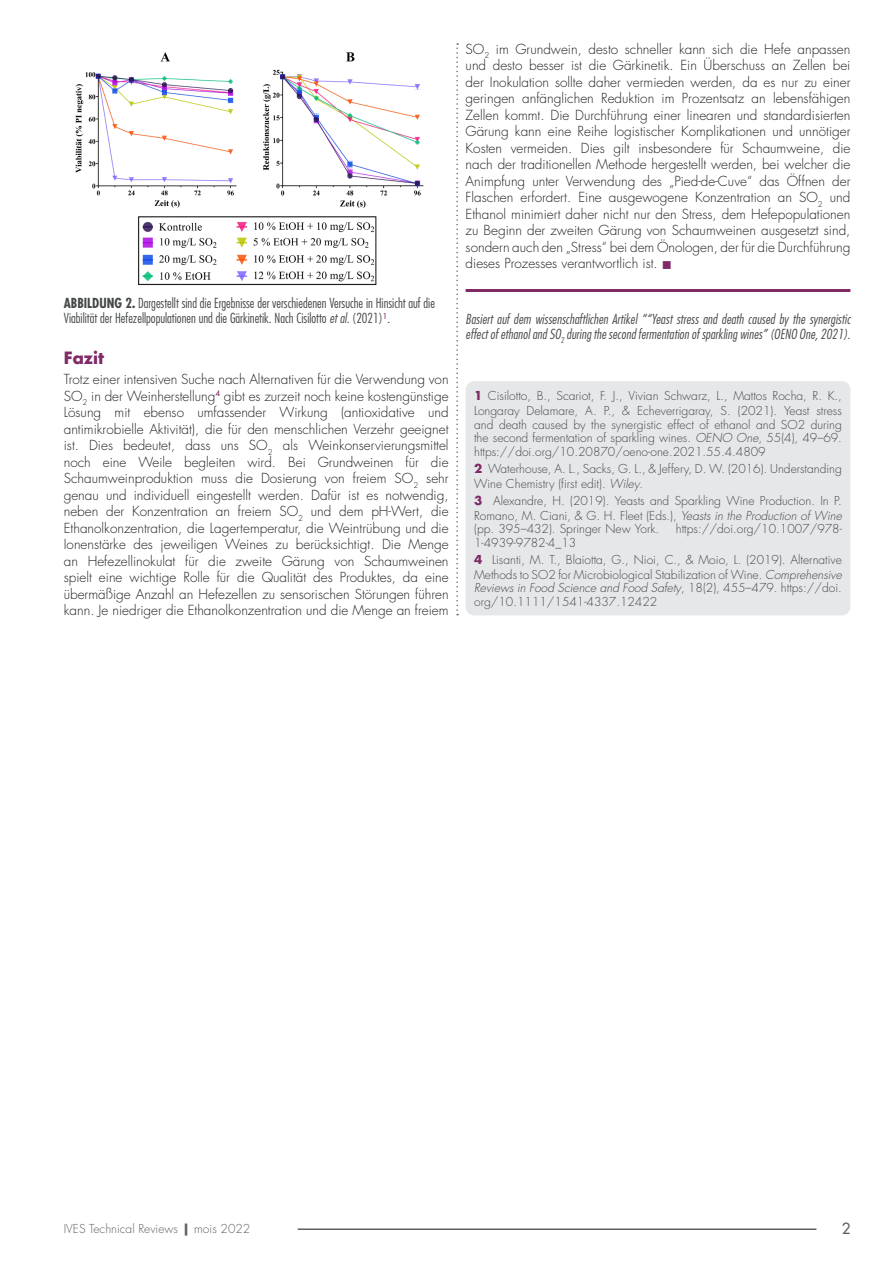
<style>
.page{position:relative;width:893px;height:1263px;background:#fff}
.page>*{position:absolute;margin:0;border:0;box-sizing:border-box;transform-origin:0 0}
.titre_partie_enology{font:700 16.5px "Futura Std";color:#802a67}
.numéro_de_page{font:500 15px "Futura Std";color:#5d6162}
.texte_courant{font:300 13.5px/16.5px "Futura Std";color:#231f20;text-align:justify}
.mention_fin_d_articl{font:italic 300 condensed 13.5px/15px "Futura Std";letter-spacing:.01em;color:#454849}
.figure_texte{font:300 condensed 13.5px/15px "Futura Std";color:#454849}
.références-notes_de{font:300 12px/15px "Futura Std";color:#454849}
.bas_de_page_droite{font:300 12px "Futura Std";color:#5d6162}
.s1{font-weight:700}
.s2{font-style:italic}
.s3{color:#802a67}
.s4{font-weight:700;color:#802a67}
.s5{font-weight:800}
</style>
<div class="page">
<hr style="left:466px;top:289px;width:384px;height:3px;background:#802a67">
<svg style="left:456px;top:43px;width:2px;height:572px"></svg>
<img style="left:75px;top:52px;width:349px;height:234px">
<div style="left:466px;top:381px;width:384px;height:234px;background:#e6e7e9;border-radius:9px"></div>
<hr style="left:298px;top:1228px;width:518px;height:2px;background:#5d6162">
<p class="figure_texte" style="left:64px;top:296px;width:373px"><span class="s1">ABBILDUNG 2.</span> Dargestellt sind die Ergebnisse der verschiedenen Versuche in Hinsicht auf die<br>Viabilität der Hefezellpopulationen und die Gärkinetik. Nach Cisilotto <span class="s2">et al.</span> (2021)<sup>1</sup>.</p>
<p class="titre_partie_enology" style="left:64px;top:346px;width:42px">Fazit</p>
<p class="texte_courant" style="left:64px;top:372px;width:386px">Trotz einer intensiven Suche nach Alternativen für die Verwendung von SO<sub>2</sub> in der Weinherstellung<sup>4</sup> gibt es zurzeit noch keine kostengünstige Lösung mit ebenso umfassender Wirkung (antioxidative und antimikrobielle Aktivität), die für den menschlichen Verzehr geeignet ist. Dies bedeutet, dass uns SO<sub>2</sub> als Weinkonservierungsmittel noch eine Weile begleiten wird. Bei Grundweinen für die Schaumweinproduktion muss die Dosierung von freiem SO<sub>2</sub> sehr genau und individuell eingestellt werden. Dafür ist es notwendig, neben der Konzentration an freiem SO<sub>2</sub> und dem pH-Wert, die Ethanolkonzentration, die Lagertemperatur, die Weintrübung und die Ionenstärke des jeweiligen Weines zu berücksichtigt. Die Menge an Hefezellinokulat für die zweite Gärung von Schaumweinen spielt eine wichtige Rolle für die Qualität des Produktes, da eine übermäßige Anzahl an Hefezellen zu sensorischen Störungen führen kann. Je niedriger die Ethanolkonzentration und die Menge an freiem</p>
<p class="texte_courant" style="left:466px;top:41px;width:386px">SO<sub>2</sub> im Grundwein, desto schneller kann sich die Hefe anpassen und desto besser ist die Gärkinetik. Ein Überschuss an Zellen bei der Inokulation sollte daher vermieden werden, da es nur zu einer geringen anfänglichen Reduktion im Prozentsatz an lebensfähigen Zellen kommt. Die Durchführung einer linearen und standardisierten Gärung kann eine Reihe logistischer Komplikationen und unnötiger Kosten vermeiden. Dies gilt insbesondere für Schaumweine, die nach der traditionellen Methode hergestellt werden, bei welcher die Animpfung unter Verwendung des „Pied-de-Cuve“ das Öffnen der Flaschen erfordert. Eine ausgewogene Konzentration an SO<sub>2</sub> und Ethanol minimiert daher nicht nur den Stress, dem Hefepopulationen zu Beginn der zweiten Gärung von Schaumweinen ausgesetzt sind, sondern auch den „Stress“ bei dem Önologen, der für die Durchführung dieses Prozesses verantwortlich ist. <span class="s3">■</span></p>
<p class="mention_fin_d_articl" style="left:466px;top:312px;width:386px">Basiert auf dem wissenschaftlichen Artikel ““Yeast stress and death caused by the synergistic effect of ethanol and SO<sub>2</sub> during the second fermentation of sparkling wines” (OENO One, 2021).</p>
<p class="références-notes_de" style="left:474px;top:388px;width:369px"><span class="s4">1</span> Cisilotto, B., Scariot, F. J., Vivian Schwarz, L., Mattos Rocha, R. K.,<br>Longaray Delamare, A. P., &amp; Echeverrigaray, S. (2021). Yeast stress</p>
<p class="références-notes_de" style="left:474px;top:418px;width:369px;line-height:13.5px;text-align:justify">and death caused by the synergistic effect of ethanol and SO2 during the second fermentation of sparkling wines. <span class="s2">OENO One</span>, 55(4), 49–69. https://doi.org/10.20870/oeno-one.2021.55.4.4809</p>
<p class="références-notes_de" style="left:474px;top:461px;width:369px"><span class="s4">2</span> Waterhouse, A. L., Sacks, G. L., &amp; Jeffery, D. W. (2016). Understanding<br>Wine Chemistry (first edit). <span class="s2">Wiley</span>.</p>
<p class="références-notes_de" style="left:474px;top:493px;width:369px"><span class="s4">3</span> Alexandre, H. (2019). Yeasts and Sparkling Wine Production. In P.<br>Romano, M. Ciani, &amp; G. H. Fleet (Eds.), <span class="s2">Yeasts in the Production of Wine</span></p>
<p class="références-notes_de" style="left:474px;top:522px;width:187px">(pp. 395–432). Springer New York.</p>
<p class="références-notes_de" style="left:676px;top:522px;width:168px">https://doi.org/10.1007/978-</p>
<p class="références-notes_de" style="left:474px;top:535px;width:104px">1-4939-9782-4_13</p>
<p class="références-notes_de" style="left:474px;top:552px;width:369px"><span class="s4">4</span> Lisanti, M. T., Blaiotta, G., Nioi, C., &amp; Moio, L. (2019). Alternative<br>Methods to SO2 for Microbiological Stabilization of Wine. <span class="s2">Comprehensive</span></p>
<p class="références-notes_de" style="left:474px;top:582px;width:369px;line-height:13.5px"><span class="s2">Reviews in Food Science and Food Safety</span>, 18(2), 455–479. https://doi. org/10.1111/1541-4337.12422</p>
<p class="bas_de_page_droite" style="left:64px;top:1221px;width:188px">IVES Technical Reviews <span class="s5">|</span> mois 2022</p>
<p class="numéro_de_page" style="left:842px;top:1219px;width:10px">2</p>
</div>
